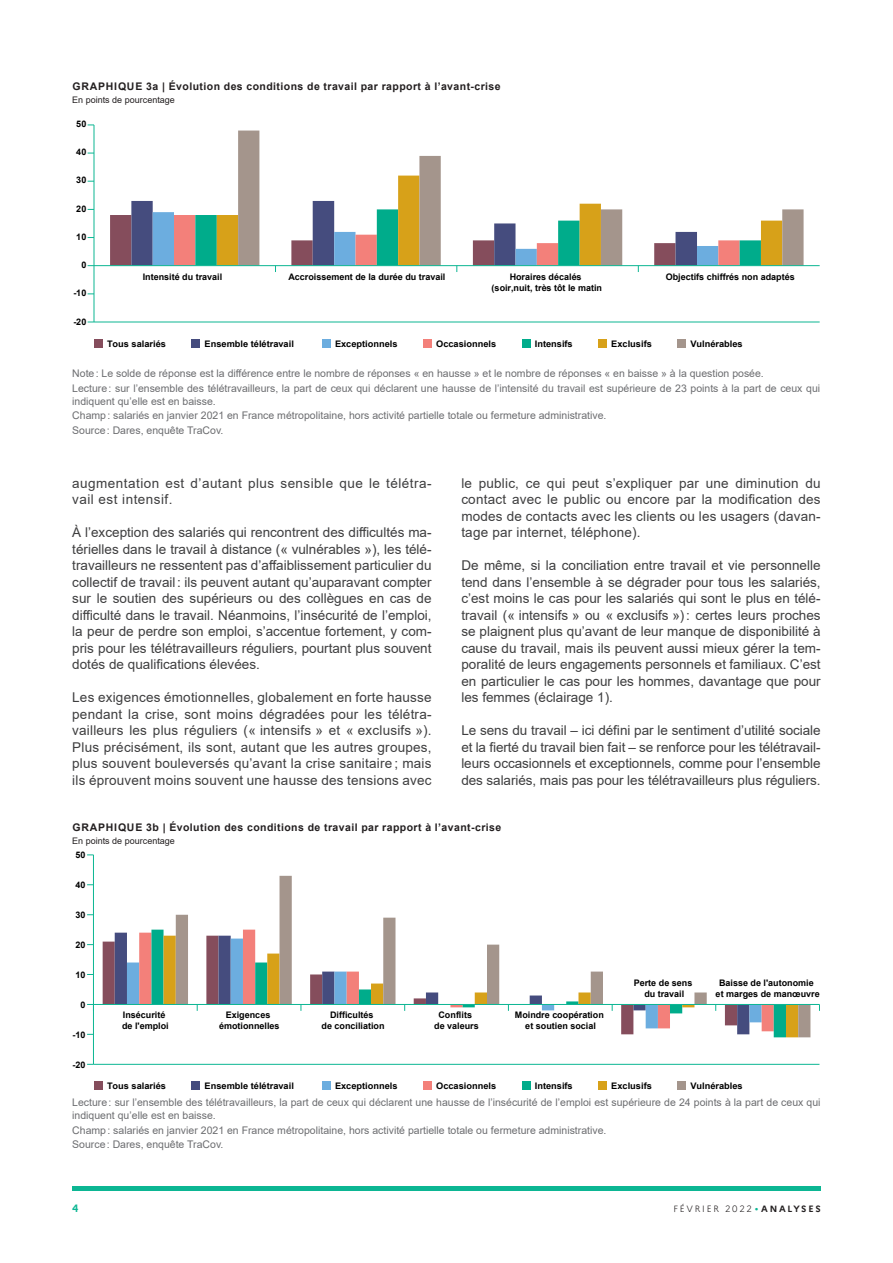
<style>
.page{position:relative;width:893px;height:1263px;background:#fff}
.page>*{position:absolute;margin:0;border:0;box-sizing:border-box;transform-origin:0 0}
.t1{font:13.5px/16.5px "Arial";letter-spacing:.015em;color:#3e3e3f;text-align:justify}
.t2{font:13.5px/16.5px "Arial";letter-spacing:.035em;color:#3e3e3f}
.t3{font:10.5px/14.7px "Arial";color:#6c6d70}
.t4{font:700 10.5px "Arial";letter-spacing:.04em;color:#231f20}
.t5{font:700 10.5px "Marianne";color:#0cb693}
.t6{font:700 9px/10.8px "Arial";color:#000001;text-align:center}
.t7{font:9px "Arial";color:#231f20}
.t8{font:300 9px "Marianne";letter-spacing:.2em;color:#231f20}
.s1{font-family:"Manrope";font-weight:700;color:#0cb693}
.s2{font-weight:700}
</style>
<div class="page">
<div style="left:72px;top:1186px;width:749px;height:5px;background:#0cb693"></div>
<svg style="left:238px;top:131px;width:566px;height:134px"></svg>
<hr style="left:94px;top:125px;width:1px;height:197px;background:#0cb693">
<hr style="left:94px;top:265px;width:726px;height:1px;background:#0cb693">
<hr style="left:94px;top:322px;width:726px;height:1px;background:#0cb693">
<svg style="left:110px;top:201px;width:651px;height:71px"></svg>
<div style="left:94px;top:340px;width:8px;height:8px;background:#854d5c"></div>
<div style="left:424px;top:340px;width:8px;height:8px;background:#f3807a"></div>
<div style="left:522px;top:340px;width:9px;height:8px;background:#00ac8b"></div>
<div style="left:599px;top:340px;width:8px;height:8px;background:#d7a119"></div>
<div style="left:677px;top:340px;width:8px;height:8px;background:#a4958c"></div>
<div style="left:192px;top:340px;width:8px;height:8px;background:#454c7e"></div>
<div style="left:323px;top:340px;width:8px;height:8px;background:#6caddf"></div>
<div style="left:94px;top:1082px;width:8px;height:8px;background:#854d5c"></div>
<div style="left:424px;top:1082px;width:8px;height:8px;background:#f3807a"></div>
<div style="left:522px;top:1082px;width:9px;height:8px;background:#00ac8b"></div>
<div style="left:599px;top:1082px;width:8px;height:8px;background:#d7a119"></div>
<div style="left:677px;top:1082px;width:8px;height:8px;background:#a4958c"></div>
<div style="left:192px;top:1082px;width:8px;height:8px;background:#454c7e"></div>
<div style="left:323px;top:1082px;width:8px;height:8px;background:#6caddf"></div>
<svg style="left:115px;top:933px;width:12px;height:71px"></svg>
<svg style="left:151px;top:930px;width:25px;height:74px;background:#73ab5f"></svg>
<svg style="left:176px;top:876px;width:634px;height:161px"></svg>
<hr style="left:93px;top:855px;width:1px;height:209px;background:#0cb693">
<hr style="left:93px;top:1004px;width:726px;height:1px;background:#0cb693">
<hr style="left:93px;top:1064px;width:726px;height:1px;background:#0cb693">
<svg style="left:87px;top:1004px;width:6px;height:7px"></svg>
<p class="t4" style="left:72px;top:79px;width:430px">GRAPHIQUE 3a | Évolution des conditions de travail par rapport à l’avant-crise</p>
<p class="t7" style="left:72px;top:94px;width:104px">En points de pourcentage</p>
<p class="t6" style="left:76px;top:118px;width:12px">50</p>
<p class="t6" style="left:76px;top:147px;width:12px">40</p>
<p class="t6" style="left:76px;top:175px;width:12px">30</p>
<p class="t6" style="left:76px;top:203px;width:12px">20</p>
<p class="t6" style="left:76px;top:231px;width:12px">10</p>
<p class="t6" style="left:81px;top:260px;width:7px">0</p>
<p class="t6" style="left:73px;top:288px;width:15px">-10</p>
<p class="t6" style="left:73px;top:316px;width:15px">-20</p>
<p class="t6" style="left:143px;top:272px;width:81px">Intensité du travail</p>
<p class="t6" style="left:288px;top:272px;width:159px">Accroissement de la durée du travail</p>
<p class="t6" style="left:492px;top:272px;width:112px">Horaires décalés (soir,nuit, très tôt le matin</p>
<p class="t6" style="left:666px;top:272px;width:131px">Objectifs chiffrés non adaptés</p>
<p class="t6" style="left:107px;top:338px;width:61px">Tous salariés</p>
<p class="t6" style="left:205px;top:338px;width:91px">Ensemble télétravail</p>
<p class="t6" style="left:335px;top:338px;width:64px">Exceptionnels</p>
<p class="t6" style="left:436px;top:338px;width:62px">Occasionnels</p>
<p class="t6" style="left:535px;top:338px;width:39px">Intensifs</p>
<p class="t6" style="left:611px;top:338px;width:42px">Exclusifs</p>
<p class="t6" style="left:690px;top:338px;width:54px">Vulnérables</p>
<p class="t3" style="left:72px;top:366px;width:749px">Note: Le solde de réponse est la différence entre le nombre de réponses « en hausse » et le nombre de réponses « en baisse » à la question posée.<br>Lecture: sur l’ensemble des télétravailleurs, la part de ceux qui déclarent une hausse de l’intensité du travail est supérieure de 23 points à la part de ceux qui</p>
<p class="t3" style="left:72px;top:393px;width:536px">indiquent qu’elle est en baisse.<br>Champ: salariés en janvier 2021 en France métropolitaine, hors activité partielle totale ou fermeture administrative.<br>Source: Dares, enquête TraCov.</p>
<p class="t2" style="left:72px;top:475px;width:361px">augmentation est d’autant plus sensible que le télétra&shy;vail est intensif.</p>
<p class="t1" style="left:72px;top:524px;width:361px">À l’exception des salariés qui rencontrent des difficultés ma&shy;térielles dans le travail à distance (« vulnérables »), les télé&shy;travailleurs ne ressentent pas d’affaiblissement particulier du collectif de travail: ils peuvent autant qu’auparavant compter sur le soutien des supérieurs ou des collègues en cas de difficulté dans le travail. Néanmoins, l’insécurité de l’emploi, la peur de perdre son emploi, s’accentue fortement, y com&shy;pris pour les télétravailleurs réguliers, pourtant plus souvent dotés de qualifications élevées.</p>
<p class="t1" style="left:72px;top:689px;width:361px">Les exigences émotionnelles, globalement en forte hausse pendant la crise, sont moins dégradées pour les télétra&shy;vailleurs les plus réguliers (« intensifs » et « exclusifs »).<br>Plus précisément, ils sont, autant que les autres groupes, plus souvent bouleversés qu’avant la crise sanitaire ; mais ils éprouvent moins souvent une hausse des tensions avec</p>
<p class="t1" style="left:461px;top:475px;width:361px">le public, ce qui peut s’expliquer par une diminution du contact avec le public ou encore par la modification des modes de contacts avec les clients ou les usagers (davan&shy;tage par internet, téléphone).</p>
<p class="t1" style="left:461px;top:557px;width:361px">De même, si la conciliation entre travail et vie personnelle tend dans l’ensemble à se dégrader pour tous les salariés, c’est moins le cas pour les salariés qui sont le plus en télé&shy;travail (« intensifs » ou « exclusifs »): certes leurs proches se plaignent plus qu’avant de leur manque de disponibilité à cause du travail, mais ils peuvent aussi mieux gérer la tem&shy;poralité de leurs engagements personnels et familiaux. C’est en particulier le cas pour les hommes, davantage que pour les femmes (éclairage 1).</p>
<p class="t1" style="left:461px;top:722px;width:361px">Le sens du travail – ici défini par le sentiment d’utilité sociale et la fierté du travail bien fait – se renforce pour les télétravail&shy;leurs occasionnels et exceptionnels, comme pour l’ensemble des salariés, mais pas pour les télétravailleurs plus réguliers.</p>
<p class="t4" style="left:72px;top:819px;width:430px">GRAPHIQUE 3b | Évolution des conditions de travail par rapport à l’avant-crise</p>
<p class="t7" style="left:72px;top:835px;width:104px">En points de pourcentage</p>
<p class="t6" style="left:75px;top:849px;width:12px">50</p>
<p class="t6" style="left:75px;top:879px;width:12px">40</p>
<p class="t6" style="left:75px;top:909px;width:12px">30</p>
<p class="t6" style="left:75px;top:939px;width:12px">20</p>
<p class="t6" style="left:75px;top:969px;width:12px">10</p>
<p class="t6" style="left:80px;top:999px;width:7px">0</p>
<p class="t6" style="left:72px;top:1029px;width:15px">-10</p>
<p class="t6" style="left:72px;top:1059px;width:15px">-20</p>
<p class="t6" style="left:122px;top:1010px;width:48px;text-align:left">Insécurité de l'emploi</p>
<p class="t6" style="left:219px;top:1010px;width:62px">Exigences émotionnelles</p>
<p class="t6" style="left:322px;top:1010px;width:65px">Difficultés<br>de conciliation</p>
<p class="t6" style="left:434px;top:1010px;width:46px">Conflits de valeurs</p>
<p class="t6" style="left:515px;top:1010px;width:90px">Moindre coopération et soutien social</p>
<p class="t6" style="left:634px;top:977px;width:60px">Perte de sens du travail</p>
<p class="t6" style="left:716px;top:977px;width:106px">Baisse de l'autonomie et marges de manœuvre</p>
<p class="t6" style="left:107px;top:1080px;width:61px">Tous salariés</p>
<p class="t6" style="left:205px;top:1080px;width:91px">Ensemble télétravail</p>
<p class="t6" style="left:335px;top:1080px;width:64px">Exceptionnels</p>
<p class="t6" style="left:436px;top:1080px;width:62px">Occasionnels</p>
<p class="t6" style="left:535px;top:1080px;width:39px">Intensifs</p>
<p class="t6" style="left:611px;top:1080px;width:42px">Exclusifs</p>
<p class="t6" style="left:690px;top:1080px;width:54px">Vulnérables</p>
<p class="t3" style="left:72px;top:1096px;width:750px;line-height:12.6px">Lecture: sur l’ensemble des télétravailleurs, la part de ceux qui déclarent une hausse de l’insécurité de l’emploi est supérieure de 24 points à la part de ceux qui indiquent qu’elle est en baisse.</p>
<p class="t3" style="left:72px;top:1122px;width:536px">Champ: salariés en janvier 2021 en France métropolitaine, hors activité partielle totale ou fermeture administrative.<br>Source: Dares, enquête TraCov.</p>
<p class="t5" style="left:72px;top:1200px;width:8px">4</p>
<p class="t8" style="left:673px;top:1202px;width:149px">FÉVRIER 2022<span class="s1">•</span><span class="s2">ANALYSES</span></p>
</div>
